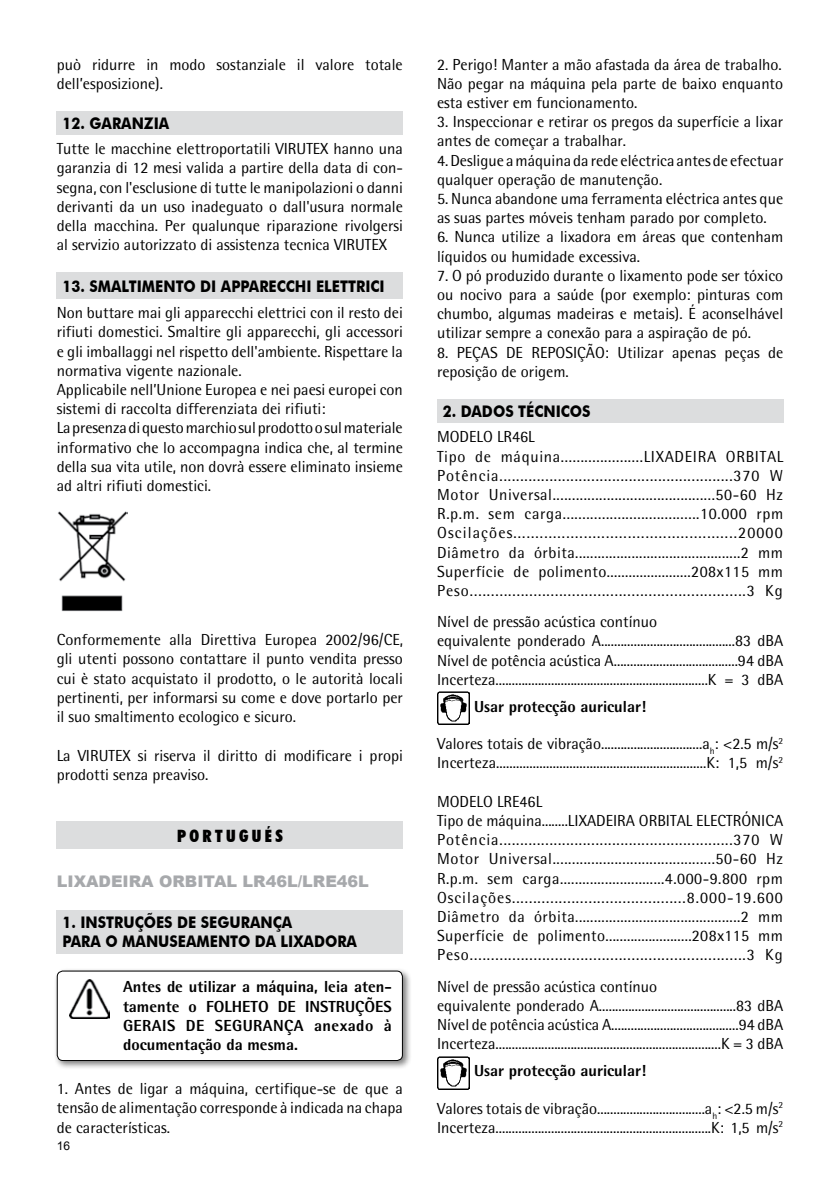
<style>
.page{position:relative;width:840px;height:1191px;background:#fff}
.page>*{position:absolute;margin:0;border:0;box-sizing:border-box;transform-origin:0 0}
.t1{font:900 condensed 17px "Futura BT";letter-spacing:.2em;color:#000}
.t2{font:16px/19.2px "Rotis Semi Sans";color:#000}
.t3{font:16px/19.2px "Rotis Semi Sans";letter-spacing:.04em;color:#000}
.t4{font:16px/19.2px "Rotis Semi Sans";letter-spacing:.02em;color:#000}
.t5{font:800 16px/19.2px "Rotis Semi Sans";color:#000;text-align:justify}
.t6{font:700 16px/19.2px "Futura BT";color:#000;scale:.9 1}
.t7{font:900 16px "Arial";color:#a7a9ac}
.t8{font:12px "Arial";color:#000}
</style>
<div class="page">
<div style="left:57px;top:111px;width:345px;height:24px;background:#dcddde"></div>
<div style="left:57px;top:273px;width:345px;height:26px;background:#dcddde"></div>
<img style="left:58px;top:511px;width:70px;height:101px">
<div style="left:57px;top:821px;width:345px;height:27px;background:#dcddde"></div>
<div style="left:57px;top:909px;width:345px;height:44px;background:#dcddde"></div>
<div style="left:53px;top:967px;width:358px;height:102px;background:#000;opacity:.5"></div>
<div style="left:57px;top:971px;width:345px;height:89px;background:#fff;border-radius:6px"></div>
<img style="left:70px;top:979px;width:39px;height:39px">
<div style="left:57px;top:970px;width:345px;height:91px;border:1px solid #000;border-radius:6px"></div>
<div style="left:437px;top:399px;width:345px;height:24px;background:#dcddde"></div>
<img style="left:437px;top:691px;width:32px;height:33px">
<img style="left:437px;top:1056px;width:32px;height:33px">
<p class="t2" style="left:57px;top:54px;width:347px">può ridurre in modo sostanziale il valore totale dell’esposizione).</p>
<p class="t6" style="left:62px;top:114px;width:120px">12. GARANZIA</p>
<p class="t2" style="left:57px;top:139px;width:347px;text-align:justify">Tutte le macchine elettroportatili VIRUTEX hanno una garanzia di 12 mesi valida a partire della data di con&shy;segna, con l'esclusione di tutte le manipolazioni o danni derivanti da un uso inadeguato o dall'usura normale della macchina. Per qualunque riparazione rivolgersi al servizio autorizzato di assistenza tecnica VIRUTEX</p>
<p class="t6" style="left:62px;top:276px;width:359px">13. SMALTIMENTO DI APPARECCHI ELETTRICI</p>
<p class="t2" style="left:57px;top:303px;width:347px">Non buttare mai gli apparecchi elettrici con il resto dei rifiuti domestici. Smaltire gli apparecchi, gli accessori e gli imballaggi nel rispetto dell'ambiente. Rispettare la normativa vigente nazionale.<br>Applicabile nell’Unione Europea e nei paesi europei con sistemi di raccolta differenziata dei rifiuti:<br>La presenza di questo marchio sul prodotto o sul materiale informativo che lo accompagna indica che, al termine della sua vita utile, non dovrà essere eliminato insieme ad altri rifiuti domestici.</p>
<p class="t2" style="left:57px;top:630px;width:348px;text-align:justify">Conformemente alla Direttiva Europea 2002/96/CE, gli utenti possono contattare il punto vendita presso cui è stato acquistato il prodotto, o le autorità locali pertinenti, per informarsi su come e dove portarlo per il suo smaltimento ecologico e sicuro.</p>
<p class="t2" style="left:57px;top:745px;width:347px">La VIRUTEX si riserva il diritto di modificare i propi prodotti senza preaviso.</p>
<p class="t1" style="left:177px;top:825px;width:107px">PORTUGUÉS</p>
<p class="t7" style="left:57px;top:870px;width:313px">LIXADEIRA ORBITAL LR46L/LRE46L</p>
<p class="t6" style="left:62px;top:912px;width:328px">1. INSTRUÇÕES DE SEGURANÇA<br>PARA O MANUSEAMENTO DA LIXADORA</p>
<p class="t5" style="left:123px;top:977px;width:270px">Antes de utilizar a máquina, leia aten&shy;tamente o FOLHETO DE INSTRUÇÕES GERAIS DE SEGURANÇA anexado à documentação da mesma.</p>
<p class="t2" style="left:57px;top:1079px;width:347px;text-align:justify">1. Antes de ligar a máquina, certifique-se de que a tensão de alimentação corresponde à indicada na chapa de características.</p>
<p class="t8" style="left:57px;top:1137px;width:15px">16</p>
<p class="t2" style="left:437px;top:54px;width:347px;text-align:justify">2. Perigo! Manter a mão afastada da área de trabalho.<br>Não pegar na máquina pela parte de baixo enquanto esta estiver em funcionamento.</p>
<p class="t2" style="left:437px;top:112px;width:347px">3. Inspeccionar e retirar os pregos da superfície a lixar antes de começar a trabalhar.</p>
<p class="t2" style="left:437px;top:150px;width:347px">4. Desligue a máquina da rede eléctrica antes de efectuar qualquer operação de manutenção.</p>
<p class="t2" style="left:437px;top:189px;width:347px">5. Nunca abandone uma ferramenta eléctrica antes que as suas partes móveis tenham parado por completo.</p>
<p class="t2" style="left:437px;top:227px;width:347px">6. Nunca utilize a lixadora em áreas que contenham líquidos ou humidade excessiva.</p>
<p class="t2" style="left:437px;top:266px;width:347px;text-align:justify">7. O pó produzido durante o lixamento pode ser tóxico ou nocivo para a saúde (por exemplo: pinturas com chumbo, algumas madeiras e metais). É aconselhável utilizar sempre a conexão para a aspiração de pó.</p>
<p class="t2" style="left:437px;top:342px;width:347px">8. PEÇAS DE REPOSIÇÃO: Utilizar apenas peças de reposição de origem.</p>
<p class="t6" style="left:442px;top:402px;width:166px">2. DADOS TÉCNICOS</p>
<p class="t3" style="left:437px;top:427px;width:347px">MODELO LR46L<br>Tipo de máquina.....................LIXADEIRA ORBITAL Potência........................................................370 W Motor Universal..........................................50-60 Hz R.p.m. sem carga...................................10.000 rpm Oscilações...................................................20000<br>Diâmetro da órbita............................................2 mm Superfície de polimento.......................208x115 mm Peso.................................................................3 Kg</p>
<p class="t2" style="left:437px;top:612px;width:347px">Nível de pressão acústica contínuo<br>equivalente ponderado A.........................................83 dBA Nível de potência acústica A......................................94 dBA Incerteza.................................................................K = 3 dBA</p>
<p class="t5" style="left:474px;top:696px;width:173px">Usar protecção auricular!</p>
<p class="t2" style="left:437px;top:734px;width:347px">Valores totais de vibração...............................a<sub>h</sub>: &lt;2.5 m/s<sup>2<br></sup>Incerteza...............................................................K: 1,5 m/s<sup>2</sup></p>
<p class="t4" style="left:437px;top:791px;width:347px">MODELO LRE46L<br>Tipo de máquina........LIXADEIRA ORBITAL ELECTRÓNICA Potência........................................................370 W Motor Universal..........................................50-60 Hz R.p.m. sem carga............................4.000-9.800 rpm Oscilações.........................................8.000-19.600<br>Diâmetro da órbita............................................2 mm Superfície de polimento........................208x115 mm Peso.................................................................3 Kg</p>
<p class="t2" style="left:437px;top:976px;width:347px">Nível de pressão acústica contínuo<br>equivalente ponderado A..........................................83 dBA Nível de potência acústica A.......................................94 dBA Incerteza.....................................................................K = 3 dBA</p>
<p class="t5" style="left:474px;top:1061px;width:173px">Usar protecção auricular!</p>
<p class="t2" style="left:437px;top:1098px;width:347px">Valores totais de vibração.................................a<sub>h</sub>: &lt;2.5 m/s<sup>2<br></sup>Incerteza..................................................................K: 1,5 m/s<sup>2</sup></p>
</div>
